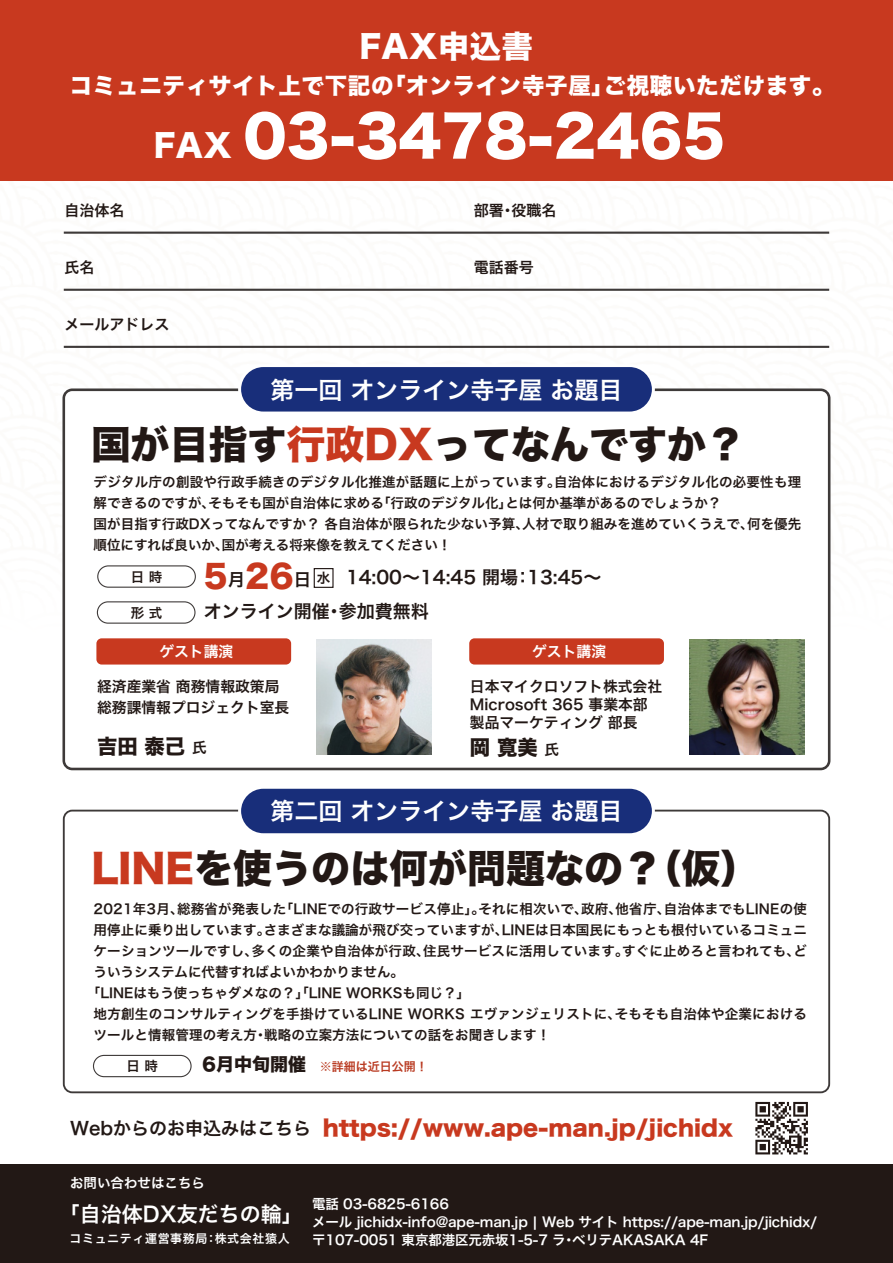
<style>
.page{position:relative;width:893px;height:1263px;background:#fff}
.page>*{position:absolute;margin:0;border:0;box-sizing:border-box;transform-origin:0 0}
.t1{font:55.5px "Hira Kaku Std W8";color:#fff}
.t2{font:39px "Hira Kaku Std W8";color:#221815}
.t3{font:31.35px "Hiragino Sans W8";color:#c8391f}
.t4{font:31.05px "Hira Kaku Std W8";letter-spacing:.02em;color:#fff}
.t5{font:24px "Hiragino Sans W6";color:#fff}
.t6{font:22.5px "Hira Kaku Std W8";letter-spacing:.03em;color:#fff}
.t7{font:21.9px "Hira Kaku Std W8";color:#c8391f}
.t8{font:21px "Hira Kaku Pro N W6";color:#fff}
.t9{font:20.4px "Hiragino Sans W8";color:#221815}
.t10{font:18px/33.9px "Hiragino Sans W6";color:#221815}
.t11{font:15px "Hiragino Sans W6";color:#221815}
.t12{font:14.85px/18px "Hiragino Sans W6";color:#221815}
.t13{font:14.85px "Hiragino Sans W6";color:#fff}
.t14{font:13.5px/21px "Hira Kaku Pro N W6";letter-spacing:.01em;color:#221815}
.t15{font:13.5px/18px "Hiragino Sans W6";letter-spacing:-.01em;color:#fff}
.t16{font:13.5px "Hira Kaku Pro N W6";color:#fff}
.t17{font:13.5px "Hiragino Sans W6";color:#221815}
.t18{font:12px "Hira Kaku Pro N W6";letter-spacing:.05em;color:#fff}
.t19{font:12px "Hiragino Sans W6";color:#b93a21}
.s1{color:#c8391f}
.s2{font-family:"Hiragino Sans W6";font-size:17.4px;color:#221815}
.s3{font-family:"Hiragino Sans W6";font-size:13.65px;color:#221815}
.s4{font-family:"Hiragino Sans W6";font-size:14.85px}
.s5{font-family:"Hiragino Sans W8";font-size:18px;color:#221815}
.s6{font-family:"Hira Kaku Pro N W6";font-size:18px;color:#221815}
</style>
<div class="page">
<img style="left:0;top:180px;width:788px;height:54px">
<img style="left:788px;top:180px;width:105px;height:470px">
<div style="left:0;top:1164px;width:893px;height:99px;background:#221815"></div>
<svg style="left:62px;top:388px;width:768px;height:382px"></svg>
<div style="left:240px;top:366px;width:413px;height:47px;background:#182e7a;border-radius:24px"></div>
<div style="left:238px;top:364px;width:417px;height:50px;border:3px solid #fff;border-radius:24px"></div>
<div style="left:98px;top:566px;width:97px;height:21px;background:#fff;border-radius:11px"></div>
<div style="left:97px;top:565px;width:99px;height:23px;border:1px solid #3e3a39;border-radius:11px"></div>
<div style="left:97px;top:602px;width:98px;height:21px;background:#fff;border-radius:11px"></div>
<div style="left:97px;top:601px;width:99px;height:23px;border:1px solid #3e3a39;border-radius:11px"></div>
<img style="left:316px;top:639px;width:115px;height:116px">
<div style="left:96px;top:638px;width:195px;height:26px;background:#c8391f;border-radius:5px"></div>
<img style="left:689px;top:639px;width:115px;height:116px">
<div style="left:469px;top:638px;width:195px;height:26px;background:#c8391f;border-radius:5px"></div>
<div style="left:63px;top:810px;width:767px;height:283px;border:2px solid #3e3a39;border-radius:9px"></div>
<div style="left:240px;top:787px;width:413px;height:48px;background:#182e7a;border-radius:24px"></div>
<div style="left:238px;top:786px;width:417px;height:50px;border:3px solid #fff;border-radius:24px"></div>
<div style="left:93px;top:1055px;width:99px;height:22px;border:1px solid #3e3a39;border-radius:11px"></div>
<div style="left:314px;top:568px;width:20px;height:20px;border:1px solid #221815"></div>
<hr style="left:64px;top:232px;width:765px;height:2px;background:#3e3a39">
<hr style="left:64px;top:289px;width:765px;height:2px;background:#3e3a39">
<hr style="left:64px;top:346px;width:765px;height:2px;background:#3e3a39">
<div style="left:0;top:0;width:893px;height:180px;background:#c8391f"></div>
<svg style="left:755px;top:1102px;width:53px;height:52px"></svg>
<h3 class="t4" style="left:359px;top:29px;width:175px">FAX申込書</h3>
<h3 class="t6" style="left:70px;top:73px;width:766px">コミュニティサイト上で下記の「オンライン寺子屋」ご視聴いただけます。</h3>
<h3 class="t4" style="left:154px;top:128px;width:80px">FAX</h3>
<h1 class="t1" style="left:244px;top:105px;width:483px">03-3478-2465</h1>
<p class="t11" style="left:64px;top:197px;width:61px">自治体名</p>
<p class="t11" style="left:474px;top:197px;width:84px">部署・役職名</p>
<p class="t11" style="left:64px;top:254px;width:31px">氏名</p>
<p class="t11" style="left:474px;top:254px;width:61px">電話番号</p>
<p class="t11" style="left:64px;top:311px;width:106px">メールアドレス</p>
<h3 class="t5" style="left:270px;top:368px;width:353px">第一回 オンライン寺子屋 お題目</h3>
<h2 class="t2" style="left:91px;top:422px;width:655px">国が目指す<span class="s1">行政DX</span>ってなんですか？</h2>
<p class="t14" style="left:94px;top:471px;width:709px">デジタル庁の創設や行政手続きのデジタル化推進が話題に上がっています。自治体におけるデジタル化の必要性も理解できるのですが、そもそも国が自治体に求める「行政のデジタル化」とは何か基準があるのでしょうか？<br>国が目指す行政DXってなんですか？ 各自治体が限られた少ない予算、人材で取り組みを進めていくうえで、何を優先順位にすれば良いか、国が考える将来像を教えてください！</p>
<h3 class="t10" style="left:204px;top:560px;width:399px;text-indent:142px">14:00～14:45 開場：13:45～オンライン開催・参加費無料</h3>
<h3 class="t3" style="left:204px;top:559px;width:128px">5<span class="s2">月</span>26<span class="s2">日</span> <span class="s3">水</span></h3>
<p class="t17" style="left:131px;top:564px;width:33px">日 時</p>
<p class="t17" style="left:131px;top:600px;width:33px">形 式</p>
<p class="t13" style="left:159px;top:638px;width:75px">ゲスト講演</p>
<p class="t12" style="left:97px;top:675px;width:194px;line-height:21px">経済産業省 商務情報政策局総務課情報プロジェクト室長</p>
<h3 class="t9" style="left:97px;top:735px;width:111px">吉田 泰己 <span class="s4">氏</span></h3>
<p class="t13" style="left:532px;top:638px;width:75px">ゲスト講演</p>
<p class="t12" style="left:470px;top:677px;width:194px">日本マイクロソフト株式会社<br>Microsoft 365 事業本部製品マーケティング 部長</p>
<h3 class="t9" style="left:470px;top:736px;width:91px">岡 寛美 <span class="s4">氏</span></h3>
<h3 class="t5" style="left:270px;top:790px;width:353px">第二回 オンライン寺子屋 お題目</h3>
<h2 class="t2" style="left:91px;top:847px;width:670px"><span class="s1">LINE</span>を使うのは何が問題なの？（仮）</h2>
<p class="t14" style="left:94px;top:898px;width:715px">2021年3月、総務省が発表した「LINEでの行政サービス停止」。それに相次いで、政府、他省庁、自治体までもLINEの使</p>
<p class="t14" style="left:94px;top:919px;width:715px">用停止に乗り出しています。さまざまな議論が飛び交っていますが、LINEは日本国民にもっとも根付いているコミュニ</p>
<p class="t14" style="left:94px;top:940px;width:715px">ケーションツールですし、多くの企業や自治体が行政、住民サービスに活用しています。すぐに止めろと言われても、ど</p>
<p class="t14" style="left:94px;top:961px;width:312px">ういうシステムに代替すればよいかわかりません。</p>
<p class="t14" style="left:87px;top:982px;width:385px">「LINEはもう使っちゃダメなの？」「LINE WORKSも同じ？」</p>
<p class="t14" style="left:94px;top:1003px;width:715px">地方創生のコンサルティングを手掛けているLINE WORKS エヴァンジェリストに、そもそも自治体や企業における</p>
<p class="t14" style="left:94px;top:1024px;width:458px">ツールと情報管理の考え方・戦略の立案方法についての話をお聞きします！</p>
<p class="t19" style="left:202px;top:1056px;width:227px"><span class="s5">6月中旬開催</span> ※詳細は近日公開！</p>
<p class="t17" style="left:127px;top:1054px;width:33px">日 時</p>
<h3 class="t7" style="left:70px;top:1116px;width:665px"><span class="s6">Webからのお申込みはこちら</span> https://www.ape-man.jp/jichidx</h3>
<p class="t16" style="left:70px;top:1171px;width:137px">お問い合わせはこちら</p>
<h3 class="t8" style="left:59px;top:1195px;width:245px">「自治体DX友だちの輪」</h3>
<p class="t18" style="left:69px;top:1227px;width:222px">コミュニティ運営事務局：株式会社猿人</p>
<p class="t15" style="left:312px;top:1194px;width:507px">電話 03-6825-6166<br>メール jichidx-info@ape-man.jp | Web サイト https://ape-man.jp/jichidx/〒107-0051 東京都港区元赤坂1-5-7 ラ・ベリテAKASAKA 4F</p>
</div>
